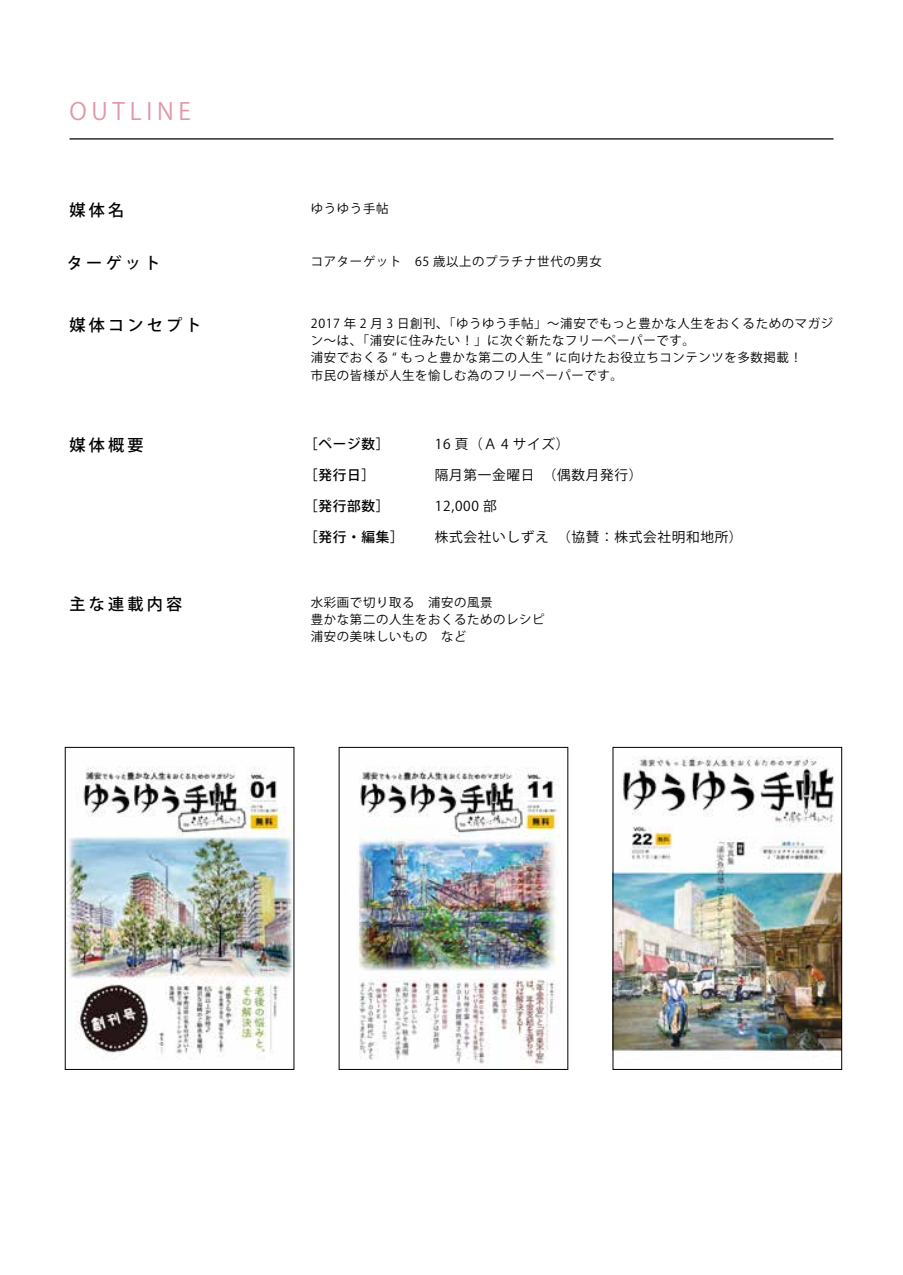
<style>
.page{position:relative;width:903px;height:1275px;background:#fff}
.page>*{position:absolute;margin:0;border:0;box-sizing:border-box;transform-origin:0 0}
.t1{font:23.62px "Koz Go Pro";letter-spacing:.2em;color:#e198a6}
.t2{font:500 16.1px "Koz Go Pro";letter-spacing:.2em;color:#000}
.t3{font:13.65px "Koz Go Pro";letter-spacing:.05em;color:#000}
.t4{font:500 13.65px "Koz Go Pro";letter-spacing:.05em;color:#000}
.t5{font:12.42px/17.3px "Koz Go Pro";letter-spacing:.05em;color:#000}
</style>
<div class="page">
<hr style="left:69px;top:138px;width:764px;height:2px;background:#000">
<img style="left:67px;top:766px;width:225px;height:289px">
<div style="left:65px;top:747px;width:229px;height:323px;border:1px solid #000"></div>
<img style="left:615px;top:756px;width:225px;height:296px">
<div style="left:613px;top:747px;width:229px;height:323px;border:1px solid #000"></div>
<img style="left:358px;top:766px;width:202px;height:302px">
<div style="left:339px;top:747px;width:229px;height:323px;border:1px solid #000"></div>
<h1 class="t1" style="left:69px;top:96px;width:123px">OUTLINE</h1>
<p class="t2" style="left:69px;top:200px;width:56px">媒体名</p>
<p class="t5" style="left:311px;top:200px;width:79px">ゆうゆう手帖</p>
<p class="t2" style="left:67px;top:253px;width:95px">ターゲット</p>
<p class="t5" style="left:311px;top:253px;width:292px">コアターゲット　65 歳以上のプラチナ世代の男女</p>
<p class="t2" style="left:69px;top:315px;width:134px">媒体コンセプト</p>
<p class="t5" style="left:311px;top:315px;width:524px">2017 年 2 月 3 日創刊、「ゆうゆう手帖」～浦安でもっと豊かな人生をおくるためのマガジン～は、「浦安に住みたい！」に次ぐ新たなフリーペーパーです。<br>浦安でおくる “ もっと豊かな第二の人生 ” に向けたお役立ちコンテンツを多数掲載!<br>市民の皆様が人生を愉しむ為のフリーペーパーです。</p>
<p class="t2" style="left:69px;top:435px;width:76px">媒体概要</p>
<p class="t4" style="left:304px;top:435px;width:87px">［ページ数[</p>
<p class="t4" style="left:304px;top:466px;width:72px">［発行日[</p>
<p class="t4" style="left:304px;top:497px;width:87px">［発行部数[</p>
<p class="t4" style="left:304px;top:528px;width:101px">［発行・編集[</p>
<p class="t3" style="left:435px;top:435px;width:136px">16 頁（Ａ 4 サイズ(</p>
<p class="t3" style="left:435px;top:466px;width:209px">隔月第一金曜日　（偶数月発行(</p>
<p class="t3" style="left:435px;top:497px;width:63px">12,000 部</p>
<p class="t3" style="left:435px;top:528px;width:309px">株式会社いしずえ　（協賛：株式会社明和地所(</p>
<p class="t2" style="left:69px;top:594px;width:114px">主な連載内容</p>
<p class="t5" style="left:311px;top:594px;width:235px">水彩画で切り取る　浦安の風景<br>豊かな第二の人生をおくるためのレシピ浦安の美味しいもの　など</p>
</div>
